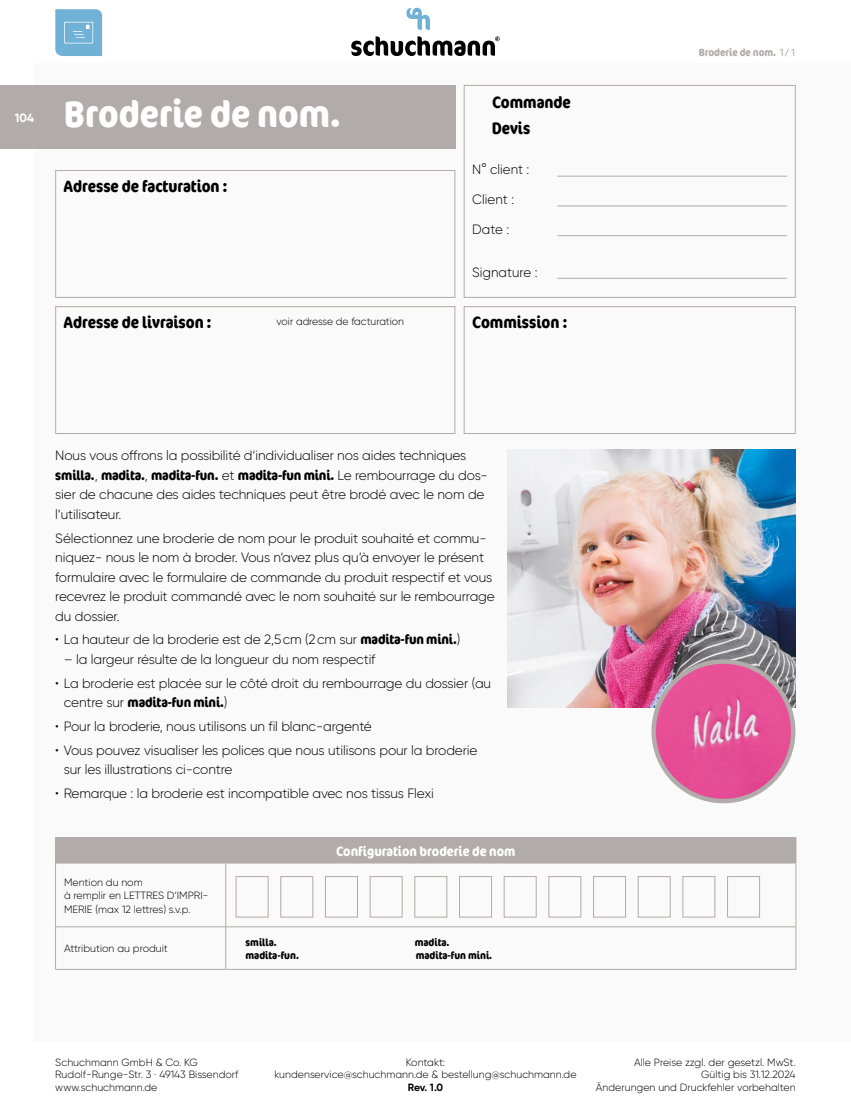
<style>
.page{position:relative;width:851px;height:1106px;background:#fff}
.page>*{position:absolute;margin:0;border:0;box-sizing:border-box;transform-origin:0 0}
.t1{font:700 condensed 37.5px "Cocon Offc Pro";color:#fff}
.t2{font:700 condensed 16.5px/25.5px "Cocon Offc Pro";color:#000}
.t3{font:300 13.5px/19.5px "Gilroy";letter-spacing:-.01em;color:#000}
.t4{font:700 condensed 13.5px "Cocon Offc Pro";letter-spacing:-.01em;color:#000}
.t5{font:700 condensed 13.5px "Cocon Offc Pro";color:#fff}
.t6{font:700 12px "Gilroy";color:#fff}
.t7{font:300 10.5px/12.6px "Gilroy";color:#000}
.t8{font:700 condensed 10.5px "Cocon Offc Pro";color:#000}
.t9{font:700 condensed 10.5px "Cocon Offc Pro";color:#b1aba9}
.t10{font:700 10.5px "Gilroy";color:#000}
.s1{font-family:"Cocon OT";font-weight:300;font-stretch:normal}
.s2{font-family:"Gilroy";font-weight:300;font-stretch:normal}
.s3{font-family:"Cocon Offc Pro";font-weight:700;font-stretch:condensed}
</style>
<div class="page">
<div style="left:34px;top:64px;width:816px;height:978px;background:#fafafa"></div>
<div style="left:0;top:85px;width:455px;height:64px;background:#b1aba9"></div>
<svg style="left:351px;top:36px;width:148px;height:20px"></svg>
<svg style="left:406px;top:8px;width:24px;height:22px"></svg>
<div style="left:55px;top:170px;width:400px;height:128px;border:1px solid #b1aba9"></div>
<div style="left:55px;top:306px;width:400px;height:128px;border:1px solid #b1aba9"></div>
<div style="left:463px;top:306px;width:332px;height:128px;border:1px solid #b1aba9"></div>
<svg style="left:55px;top:9px;width:47px;height:47px;background:#79b7d8"></svg>
<div style="left:463px;top:85px;width:332px;height:213px;border:1px solid #b1aba9"></div>
<hr style="left:557px;top:176px;width:230px;height:1px;background:#b1aba9">
<hr style="left:557px;top:205px;width:230px;height:1px;background:#b1aba9">
<hr style="left:557px;top:235px;width:230px;height:1px;background:#b1aba9">
<hr style="left:557px;top:278px;width:230px;height:1px;background:#b1aba9">
<div style="left:56px;top:837px;width:739px;height:26px;background:#b1aba9"></div>
<svg style="left:55px;top:837px;width:1px;height:25px"></svg>
<svg style="left:795px;top:837px;width:1px;height:25px"></svg>
<hr style="left:55px;top:862px;width:171px;height:1px;background:#b1aba9">
<hr style="left:55px;top:863px;width:1px;height:63px;background:#b1aba9">
<hr style="left:226px;top:862px;width:570px;height:1px;background:#b1aba9">
<hr style="left:225px;top:863px;width:1px;height:63px;background:#b1aba9">
<hr style="left:795px;top:863px;width:1px;height:63px;background:#b1aba9">
<hr style="left:55px;top:926px;width:171px;height:1px;background:#b1aba9">
<hr style="left:55px;top:927px;width:1px;height:42px;background:#b1aba9">
<hr style="left:226px;top:926px;width:570px;height:1px;background:#b1aba9">
<hr style="left:225px;top:927px;width:1px;height:42px;background:#b1aba9">
<hr style="left:795px;top:927px;width:1px;height:42px;background:#b1aba9">
<hr style="left:55px;top:969px;width:171px;height:1px;background:#b1aba9">
<hr style="left:226px;top:969px;width:570px;height:1px;background:#b1aba9">
<div style="left:236px;top:876px;width:32px;height:41px;border:1px solid #b1aba9"></div>
<div style="left:280px;top:876px;width:33px;height:41px;border:1px solid #b1aba9"></div>
<div style="left:325px;top:876px;width:33px;height:41px;border:1px solid #b1aba9"></div>
<div style="left:369px;top:876px;width:33px;height:41px;border:1px solid #b1aba9"></div>
<div style="left:414px;top:876px;width:33px;height:41px;border:1px solid #b1aba9"></div>
<div style="left:459px;top:876px;width:33px;height:41px;border:1px solid #b1aba9"></div>
<div style="left:503px;top:876px;width:33px;height:41px;border:1px solid #b1aba9"></div>
<div style="left:548px;top:876px;width:33px;height:41px;border:1px solid #b1aba9"></div>
<div style="left:593px;top:876px;width:32px;height:41px;border:1px solid #b1aba9"></div>
<div style="left:637px;top:876px;width:33px;height:41px;border:1px solid #b1aba9"></div>
<div style="left:682px;top:876px;width:33px;height:41px;border:1px solid #b1aba9"></div>
<div style="left:727px;top:876px;width:32px;height:41px;border:1px solid #b1aba9"></div>
<img style="left:507px;top:449px;width:288px;height:258px">
<img style="left:653px;top:661px;width:140px;height:140px;border-radius:70px">
<div style="left:651px;top:659px;width:144px;height:144px;border:4px solid #b1aba9;border-radius:50%"></div>
<p class="t6" style="left:15px;top:110px;width:21px">104</p>
<h1 class="t1" style="left:64px;top:87px;width:278px">Broderie de nom.</h1>
<p class="t2" style="left:64px;top:173px;width:165px">Adresse de facturation :</p>
<p class="t2" style="left:492px;top:89px;width:80px">Commande<br>Devis</p>
<p class="t3" style="left:472px;top:160px;width:59px">N° client :</p>
<p class="t3" style="left:472px;top:189px;width:43px">Client :</p>
<p class="t3" style="left:472px;top:219px;width:38px">Date :</p>
<p class="t3" style="left:472px;top:262px;width:67px">Signature :</p>
<p class="t2" style="left:64px;top:309px;width:149px">Adresse de livraison :</p>
<p class="t7" style="left:276px;top:315px;width:129px">voir adresse de facturation</p>
<p class="t2" style="left:472px;top:309px;width:97px">Commission :</p>
<p class="t9" style="left:698px;top:45px;width:98px">Broderie de nom. <span class="s1">1/1</span></p>
<p class="t3" style="left:55px;top:445px;width:412px">Nous vous offrons la possibilité d‘individualiser nos aides techniques</p>
<p class="t4" style="left:55px;top:465px;width:434px">smilla.<span class="s2">,</span> madita.<span class="s2">,</span> madita-fun. <span class="s2">et</span> madita-fun mini. <span class="s2">Le rembourrage du dos-</span></p>
<p class="t3" style="left:55px;top:484px;width:430px">sier de chacune des aides techniques peut être brodé avec le nom de l‘utilisateur.</p>
<p class="t3" style="left:55px;top:528px;width:441px">Sélectionnez une broderie de nom pour le produit souhaité et commu&shy;niquez- nous le nom à broder. Vous n‘avez plus qu‘à envoyer le présent formulaire avec le formulaire de commande du produit respectif et vous recevrez le produit commandé avec le nom souhaité sur le rembourrage du dossier.</p>
<p class="t3" style="left:55px;top:629px;width:406px">• La hauteur de la broderie est de 2,5cm (2cm sur <span class="s3">madita-fun mini.</span>)</p>
<p class="t3" style="left:64px;top:649px;width:313px">– la largeur résulte de la longueur du nom respectif</p>
<p class="t3" style="left:55px;top:673px;width:437px">• La broderie est placée sur le côté droit du rembourrage du dossier (au</p>
<p class="t4" style="left:64px;top:692px;width:165px"><span class="s2">centre sur</span> madita-fun mini.<span class="s2">)</span></p>
<p class="t3" style="left:55px;top:716px;width:318px">• Pour la broderie, nous utilisons un fil blanc-argenté</p>
<p class="t3" style="left:64px;top:740px;width:415px;text-indent:-9px">• Vous pouvez visualiser les polices que nous utilisons pour la broderie sur les illustrations ci-contre</p>
<p class="t3" style="left:55px;top:783px;width:380px">• Remarque : la broderie est incompatible avec nos tissus Flexi</p>
<p class="t7" style="left:64px;top:875px;width:146px;line-height:13.5px">Mention du nom<br>à remplir en LETTRES D‘IMPRI-<br>MERIE (max 12 lettres) s.v.p.</p>
<p class="t7" style="left:64px;top:942px;width:105px">Attribution au produit</p>
<p class="t5" style="left:336px;top:841px;width:181px">Configuration broderie de nom</p>
<p class="t8" style="left:245px;top:934px;width:33px">smilla.</p>
<p class="t8" style="left:415px;top:934px;width:36px">madita.</p>
<p class="t8" style="left:245px;top:948px;width:55px">madita-fun.</p>
<p class="t8" style="left:415px;top:948px;width:78px">madita-fun mini.</p>
<p class="t7" style="left:55px;top:1055px;width:185px">Schuchmann GmbH &amp; Co. KG<br>Rudolf-Runge-Str. 3 · 49143 Bissendorf www.schuchmann.de</p>
<p class="t7" style="left:596px;top:1055px;width:201px;text-align:right">Alle Preise zzgl. der gesetzl. MwSt.<br>Gültig bis 31.12.2024<br>Änderungen und Druckfehler vorbehalten</p>
<p class="t7" style="left:274px;top:1055px;width:303px;text-align:center">Kontakt:<br>kundenservice@schuchmann.de &amp; bestellung@schuchmann.de</p>
<p class="t10" style="left:408px;top:1080px;width:37px">Rev. 1.0</p>
</div>
